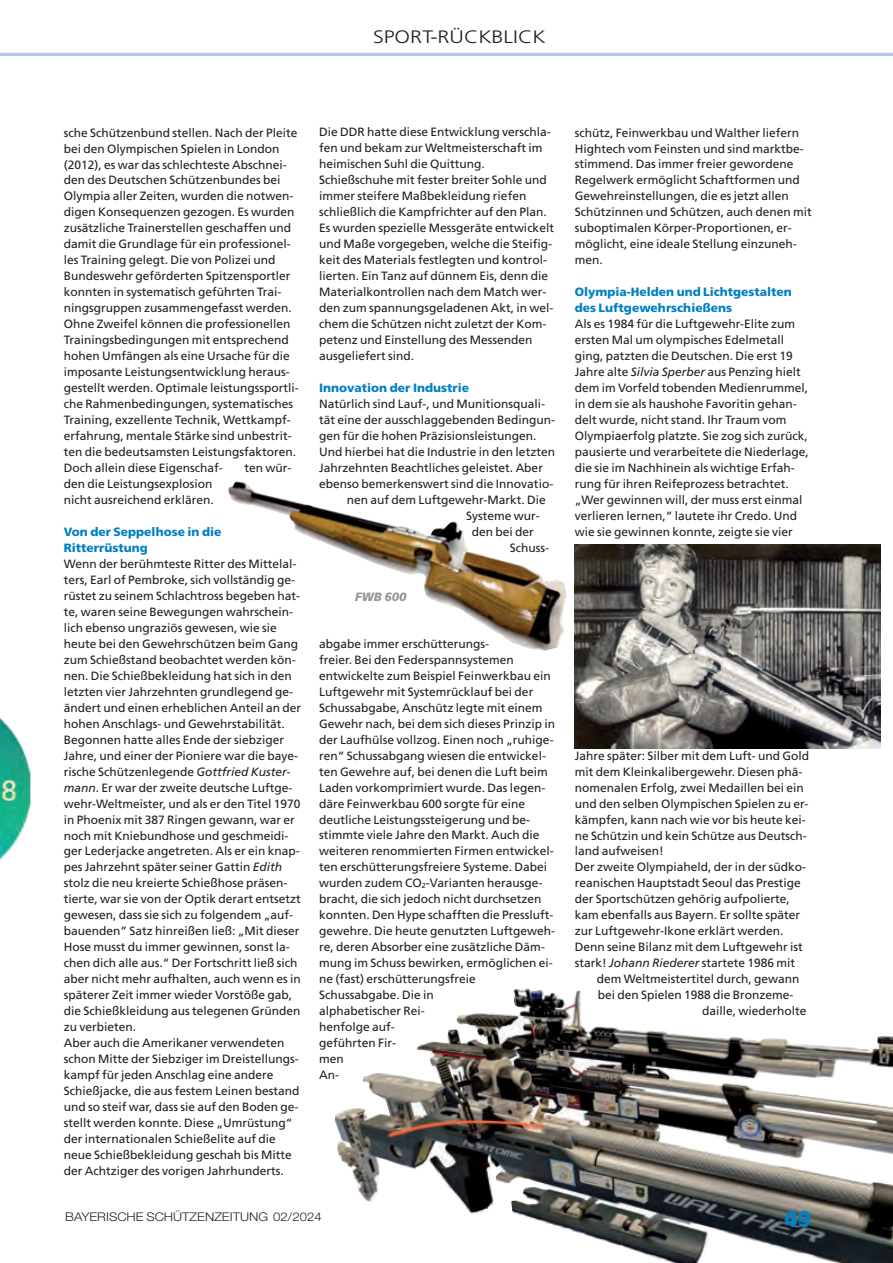
<style>
.page{position:relative;width:893px;height:1263px;background:#fff}
.page>*{position:absolute;margin:0;border:0;box-sizing:border-box;transform-origin:0 0}
.t1{font:900 21px "Antique Olive LT";color:#0080c5}
.t2{font:300 18px "Frutiger LT";color:#231f20;scale:1.2 1}
.t3{font:12px/15.9px "Frutiger LT";color:#231f20}
.t4{font:900 12px/15.9px "Frutiger LT";color:#0080c5}
.t5{font:300 12px "Helvetica Neue LT";color:#231f20;scale:1.1 1}
.t6{font:italic 900 12px "Frutiger LT";color:#939598}
.s1{font-style:italic}
.s2{font-size:7.2px}
</style>
<div class="page">
<img style="left:228px;top:481px;width:339px;height:170px">
<img style="left:335px;top:988px;width:558px;height:275px">
<img style="left:574px;top:544px;width:306px;height:204px">
<hr style="left:0;top:53px;width:893px;height:3px;background:#b3c8e6">
<img style="left:0;top:718px;width:30px;height:142px">
<h2 class="t2" style="left:373px;top:30px;width:145px">SPORT-RÜCKBLICK</h2>
<p class="t3" style="left:64px;top:124px;width:237px">sche Schützenbund stellen. Nach der Pleite bei den Olympischen Spielen in London (2012), es war das schlechteste Abschnei&shy;den des Deutschen Schützenbundes bei Olympia aller Zeiten, wurden die notwen&shy;digen Konsequenzen gezogen. Es wurden zusätzliche Trainerstellen geschaffen und damit die Grundlage für ein professionel&shy;les Training gelegt. Die von Polizei und Bundeswehr geförderten Spitzensportler konnten in sys tematisch geführten Trai&shy;ningsgruppen zusammengefasst werden.<br>Ohne Zweifel können die professionellen Trainingsbedingungen mit entsprechend hohen Umfängen als eine Ursache für die imposante Leistungsentwicklung heraus&shy;gestellt werden. Optimale leistungssportli&shy;che Rahmenbedingungen, systematisches Training, exzellente Technik, Wettkampf&shy;erfahrung, mentale Stärke sind unbestrit&shy;ten die bedeutsamsten Leistungsfaktoren.<br>Doch allein diese Eigenschaf-</p>
<p class="t3" style="left:245px;top:460px;width:48px">ten wür-</p>
<p class="t3" style="left:64px;top:476px;width:152px">den die Leistungsexplosion nicht ausreichend erklären.</p>
<p class="t4" style="left:64px;top:524px;width:159px">Von der Seppelhose in die<br>Ritterrüstung</p>
<p class="t3" style="left:64px;top:556px;width:239px">Wenn der berühmteste Ritter des Mittelal&shy;ters, Earl of Pembroke, sich vollständig ge&shy;rüstet zu seinem Schlachtross begeben hat&shy;te, waren seine Bewegungen wahrschein&shy;lich ebenso ungraziös gewesen, wie sie heute bei den Gewehrschützen beim Gang zum Schießstand beobachtet werden kön&shy;nen. Die Schießbekleidung hat sich in den letzten vier Jahrzehnten grundlegend ge&shy;ändert und einen erheblichen Anteil an der hohen Anschlags- und Gewehrstabilität.<br>Begonnen hatte alles Ende der siebziger Jahre, und einer der Pioniere war die baye&shy;rische Schützenlegende <span class="s1">Gottfried Kuster&shy;mann</span>. Er war der zweite deutsche Luftge&shy;wehr-Weltmeister, und als er den Titel 1970 in Phoenix mit 387 Ringen gewann, war er noch mit Kniebundhose und geschmeidi&shy;ger Lederjacke angetreten. Als er ein knap&shy;pes Jahrzehnt später seiner Gattin <span class="s1">Edith </span>stolz die neu kreierte Schießhose präsen&shy;tierte, war sie von der Optik derart entsetzt gewesen, dass sie sich zu folgendem „auf&shy;bauenden” Satz hinreißen ließ: „Mit dieser Hose musst du immer gewinnen, sonst la&shy;chen dich alle aus.“ Der Fortschritt ließ sich aber nicht mehr aufhalten, auch wenn es in späterer Zeit immer wieder Vorstöße gab, die Schießkleidung aus telegenen Gründen zu verbieten.<br>Aber auch die Amerikaner verwendeten schon Mitte der Siebziger im Dreistellungs&shy;kampf für jeden Anschlag eine andere Schießjacke, die aus fes tem Leinen bestand und so steif war, dass sie auf den Boden ge&shy;stellt werden konnte. Diese „Umrüstung“ der internationalen Schießelite auf die neue Schießbekleidung geschah bis Mitte der Achtziger des vorigen Jahrhunderts.</p>
<p class="t3" style="left:319px;top:124px;width:236px">Die DDR hatte diese Entwicklung verschla&shy;fen und bekam zur Weltmeisterschaft im heimischen Suhl die Quittung.<br>Schießschuhe mit fester breiter Sohle und immer steifere Maßbekleidung riefen schließlich die Kampfrichter auf den Plan.<br>Es wurden spezielle Messgeräte entwickelt und Maße vorgegeben, welche die Steifig&shy;keit des Materials festlegten und kontrol&shy;lierten. Ein Tanz auf dünnem Eis, denn die Materialkontrollen nach dem Match wer&shy;den zum spannungsgeladenen Akt, in wel&shy;chem die Schützen nicht zuletzt der Kom&shy;petenz und Einstellung des Messenden ausgeliefert sind.</p>
<p class="t4" style="left:319px;top:380px;width:151px">Innovation der Industrie</p>
<p class="t3" style="left:319px;top:396px;width:228px">Natürlich sind Lauf-, und Munitionsquali-</p>
<p class="t3" style="left:319px;top:412px;width:238px">tät eine der ausschlaggebenden Bedingun-</p>
<p class="t3" style="left:319px;top:428px;width:219px">gen für die hohen Präzisionsleistungen.</p>
<p class="t3" style="left:319px;top:444px;width:237px">Und hierbei hat die Industrie in den letzten</p>
<p class="t3" style="left:319px;top:460px;width:225px">Jahrzehnten Beachtliches geleistet. Aber</p>
<p class="t3" style="left:319px;top:476px;width:236px">ebenso bemerkenswert sind die Innovatio-</p>
<p class="t3" style="left:347px;top:492px;width:201px">nen auf dem Luftgewehr-Markt. Die</p>
<p class="t3" style="left:466px;top:508px;width:75px">Systeme wur-</p>
<p class="t3" style="left:472px;top:524px;width:64px">den bei der</p>
<p class="t3" style="left:510px;top:540px;width:41px">Schuss-</p>
<p class="t6" style="left:355px;top:592px;width:53px">FWB 600</p>
<p class="t3" style="left:319px;top:636px;width:238px">abgabe immer erschütterungs-<br>freier. Bei den Federspannsystemen entwickelte zum Beispiel Feinwerkbau ein Luftgewehr mit Systemrücklauf bei der Schussabgabe, Anschütz legte mit einem Gewehr nach, bei dem sich dieses Prinzip in der Laufhülse vollzog. Einen noch „ruhige&shy;ren“ Schussabgang wiesen die entwickel&shy;ten Gewehre auf, bei denen die Luft beim Laden vorkomprimiert wurde. Das legen&shy;däre Feinwerkbau 600 sorgte für eine deutliche Leistungssteigerung und be&shy;stimmte viele Jahre den Markt. Auch die weiteren renommierten Firmen entwickel&shy;ten erschütterungsfreiere Systeme. Dabei wurden zudem CO<span class="s2">2</span>-Varianten herausge&shy;bracht, die sich jedoch nicht durchsetzen konnten. Den Hype schafften die Pressluft&shy;gewehre. Die heute genutzten Luftgeweh&shy;re, deren Absorber eine zusätzliche Däm&shy;mung im Schuss bewirken, ermöglichen ei&shy;ne (fast) erschütterungsfreie Schussabgabe. Die in<br>alphabetischer Rei-<br>henfolge auf-<br>geführten Fir-<br>men<br>An-</p>
<p class="t3" style="left:575px;top:124px;width:239px">schütz, Feinwerkbau und Walther liefern Hightech vom Feinsten und sind marktbe&shy;stimmend. Das immer freier gewordene Regelwerk ermöglicht Schaftformen und Gewehreinstellungen, die es jetzt allen Schützinnen und Schützen, auch denen mit suboptimalen Körper-Proportionen, er&shy;möglicht, eine ideale Stellung einzuneh&shy;men.</p>
<p class="t4" style="left:575px;top:284px;width:219px">Olympia-Helden und Lichtgestalten des Luftgewehrschießens</p>
<p class="t3" style="left:575px;top:316px;width:236px">Als es 1984 für die Luftgewehr-Elite zum ersten Mal um olympisches Edelmetall ging, patzten die Deutschen. Die erst 19<br>Jahre alte <span class="s1">Silvia Sperber</span> aus Penzing hielt dem im Vorfeld tobenden Medienrummel, in dem sie als haushohe Favoritin gehan&shy;delt wurde, nicht stand. Ihr Traum vom Olympiaerfolg platzte. Sie zog sich zurück, pausierte und verarbeitete die Niederlage, die sie im Nachhinein als wichtige Erfah&shy;rung für ihren Reifeprozess betrachtet. „Wer gewinnen will, der muss erst einmal verlieren lernen,“ lautete ihr Credo. Und wie sie gewinnen konnte, zeigte sie vier</p>
<p class="t3" style="left:575px;top:747px;width:236px">Jahre später: Silber mit dem Luft- und Gold mit dem Kleinkalibergewehr. Diesen phä&shy;nomenalen Erfolg, zwei Medaillen bei ein und den selben Olympischen Spielen zu er&shy;kämpfen, kann nach wie vor bis heute kei&shy;ne Schützin und kein Schütze aus Deutsch&shy;land aufweisen!<br>Der zweite Olympiaheld, der in der südko&shy;reanischen Hauptstadt Seoul das Prestige der Sportschützen gehörig aufpolierte, kam ebenfalls aus Bayern. Er sollte später zur Luftgewehr-Ikone erklärt werden.<br>Denn seine Bilanz mit dem Luftgewehr ist stark! <span class="s1">Johann Riederer</span> startete 1986 mit</p>
<p class="t3" style="left:597px;top:971px;width:204px">dem Weltmeistertitel durch, gewann</p>
<p class="t3" style="left:598px;top:987px;width:197px">bei den Spielen 1988 die Bronzeme-</p>
<p class="t3" style="left:702px;top:1003px;width:106px">daille, wiederholte</p>
<p class="t5" style="left:65px;top:1213px;width:235px">BAYERISCHE SCHÜTZENZEITUNG 02/2024</p>
<h1 class="t1" style="left:784px;top:1211px;width:28px">49</h1>
</div>
